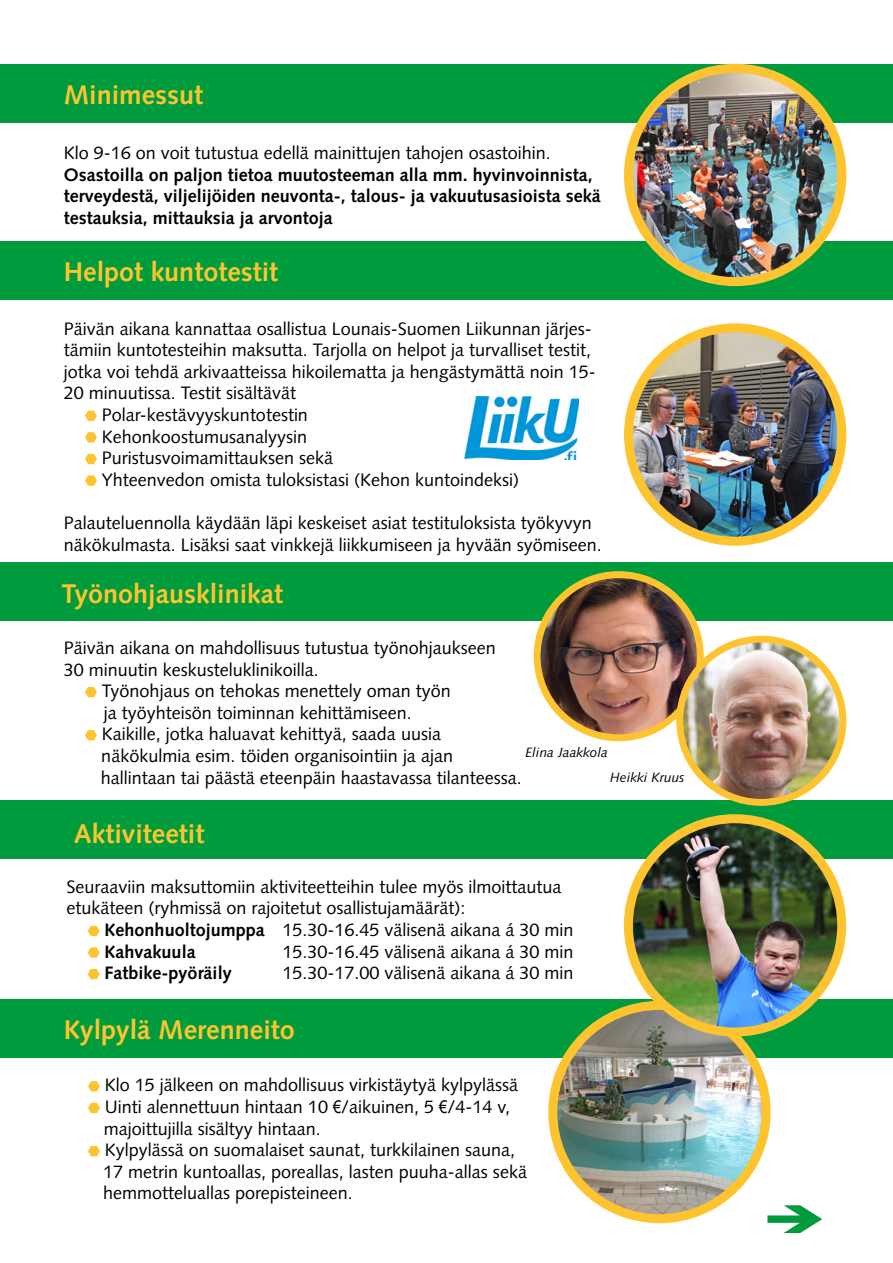
<style>
.page{position:relative;width:893px;height:1263px;background:#fff}
.page>*{position:absolute;margin:0;border:0;box-sizing:border-box;transform-origin:0 0}
.t1{font:700 27px "Syntax";color:#fdc430}
.t2{font:18px/21.6px "Syntax";color:#000}
.t3{font:700 18px/21.6px "Syntax";color:#000}
.t4{font:italic 13.5px "Syntax";color:#000}
.s1{font-weight:700}
.s2{font-family:"Arial Narrow"}
</style>
<div class="page">
<div style="left:0;top:800px;width:893px;height:59px;background:#009b3d"></div>
<div style="left:0;top:64px;width:893px;height:58px;background:#009b3d"></div>
<div style="left:0;top:241px;width:893px;height:59px;background:#009b3d"></div>
<div style="left:0;top:562px;width:893px;height:59px;background:#009b3d"></div>
<img style="left:628px;top:328px;width:214px;height:213px;border-radius:107px">
<div style="left:624px;top:323px;width:222px;height:223px;border:9px solid #fdc430;border-radius:50%"></div>
<img style="left:628px;top:68px;width:214px;height:214px;border-radius:107px">
<div style="left:624px;top:64px;width:222px;height:222px;border:9px solid #fdc430;border-radius:50%"></div>
<img style="left:540px;top:575px;width:156px;height:163px">
<div style="left:534px;top:571px;width:170px;height:170px;border:7px solid #fdc430;border-radius:50%"></div>
<img style="left:465px;top:397px;width:114px;height:62px">
<svg style="left:85px;top:411px;width:12px;height:10px"></svg>
<svg style="left:85px;top:432px;width:12px;height:10px"></svg>
<svg style="left:85px;top:454px;width:12px;height:10px"></svg>
<svg style="left:85px;top:475px;width:12px;height:11px"></svg>
<svg style="left:85px;top:687px;width:12px;height:10px"></svg>
<svg style="left:85px;top:730px;width:12px;height:10px"></svg>
<svg style="left:88px;top:926px;width:12px;height:10px"></svg>
<svg style="left:88px;top:947px;width:12px;height:11px"></svg>
<svg style="left:88px;top:969px;width:12px;height:10px"></svg>
<img style="left:680px;top:639px;width:163px;height:163px;border-radius:82px">
<div style="left:676px;top:636px;width:170px;height:170px;border:7px solid #fdc430;border-radius:50%"></div>
<div style="left:0;top:999px;width:893px;height:59px;background:#009b3d"></div>
<svg style="left:88px;top:1081px;width:12px;height:10px"></svg>
<svg style="left:88px;top:1103px;width:12px;height:10px"></svg>
<svg style="left:88px;top:1146px;width:12px;height:10px"></svg>
<img style="left:553px;top:1005px;width:213px;height:211px">
<div style="left:548px;top:1001px;width:223px;height:222px;border:9px solid #fdc430;border-radius:50%"></div>
<img style="left:628px;top:819px;width:214px;height:213px;border-radius:107px">
<div style="left:624px;top:814px;width:222px;height:222px;border:9px solid #fdc430;border-radius:50%"></div>
<h1 class="t1" style="left:64px;top:80px;width:141px">Minimessut</h1>
<p class="t2" style="left:64px;top:142px;width:489px">Klo 9-16 on voit tutustua edellä mainittujen tahojen osastoihin.</p>
<p class="t3" style="left:64px;top:164px;width:538px">Osastoilla on paljon tietoa muutosteeman alla mm. hyvinvoinnista, terveydestä, viljelijöiden neuvonta-, talous- ja vakuutusasioista sekä testauksia, mittauksia ja arvontoja</p>
<h1 class="t1" style="left:64px;top:256px;width:216px">Helpot kuntotestit</h1>
<p class="t2" style="left:64px;top:318px;width:530px">Päivän aikana kannattaa osallistua Lounais-Suomen Liikunnan järjes-</p>
<p class="t2" style="left:64px;top:339px;width:529px">tämiin kuntotesteihin maksutta. Tarjolla on helpot ja turvalliset testit,</p>
<p class="t2" style="left:64px;top:361px;width:534px">jotka voi tehdä arkivaatteissa hikoilematta ja hengästymättä noin 15-</p>
<p class="t2" style="left:64px;top:382px;width:234px">20 minuutissa. Testit sisältävät</p>
<p class="t2" style="left:102px;top:404px;width:208px">Polar-kestävyyskuntotestin</p>
<p class="t2" style="left:102px;top:426px;width:207px">Kehonkoostumusanalyysin</p>
<p class="t2" style="left:102px;top:447px;width:233px">Puristusvoimamittauksen sekä</p>
<p class="t2" style="left:102px;top:469px;width:419px">Yhteenvedon omista tuloksistasi (Kehon kuntoindeksi)</p>
<p class="t2" style="left:64px;top:512px;width:540px">Palauteluennolla käydään läpi keskeiset asiat testituloksista työkyvyn näkökulmasta. Lisäksi saat vinkkejä liikkumiseen ja hyvään syömiseen.</p>
<h1 class="t1" style="left:62px;top:578px;width:223px">Työnohjausklinikat</h1>
<p class="t2" style="left:64px;top:637px;width:434px">Päivän aikana on mahdollisuus tutustua työnohjaukseen</p>
<p class="t2" style="left:64px;top:659px;width:257px">30 minuutin keskusteluklinikoilla.</p>
<p class="t2" style="left:102px;top:680px;width:350px">Työnohjaus on tehokas menettely oman työn</p>
<p class="t2" style="left:104px;top:702px;width:310px">ja työyhteisön toiminnan kehittämiseen.</p>
<p class="t2" style="left:102px;top:723px;width:341px">Kaikille, jotka haluavat kehittyä, saada uusia</p>
<p class="t2" style="left:101px;top:745px;width:353px">näkökulmia esim. töiden organisointiin ja ajan</p>
<p class="t2" style="left:101px;top:767px;width:423px">hallintaan tai päästä eteenpäin haastavassa tilanteessa.</p>
<p class="t4" style="left:525px;top:744px;width:84px">Elina Jaakkola</p>
<p class="t4" style="left:610px;top:770px;width:76px">Heikki Kruus</p>
<h1 class="t1" style="left:74px;top:818px;width:132px">Aktiviteetit</h1>
<p class="t2" style="left:66px;top:876px;width:497px">Seuraaviin maksuttomiin aktiviteetteihin tulee myös ilmoittautua etukäteen (ryhmissä on rajoitetut osallistujamäärät):</p>
<p class="t2" style="left:105px;top:919px;width:470px"><span class="s1">Kehonhuoltojumppa</span> 15.30-16.45 välisenä aikana á 30 min<br><span class="s1">Kahvakuula</span></p>
<p class="t2" style="left:282px;top:941px;width:293px">15.30-16.45 välisenä aikana á 30 min</p>
<p class="t3" style="left:105px;top:962px;width:129px">Fatbike-pyöräily</p>
<p class="t2" style="left:282px;top:962px;width:293px">15.30-17.00 välisenä aikana á 30 min</p>
<h1 class="t1" style="left:64px;top:1014px;width:233px">Kylpylä Merenneito</h1>
<p class="t2" style="left:103px;top:1074px;width:425px">Klo 15 jälkeen on mahdollisuus virkistäytyä kylpylässä Uinti alennettuun hintaan 10 <span class="s2">€</span>/aikuinen, 5 <span class="s2">€</span>/4-14 v, majoittujilla sisältyy hintaan.<br>Kylpylässä on suomalaiset saunat, turkkilainen sauna, 17 metrin kuntoallas, poreallas, lasten puuha-allas sekä hemmotteluallas porepisteineen.</p>
</div>
